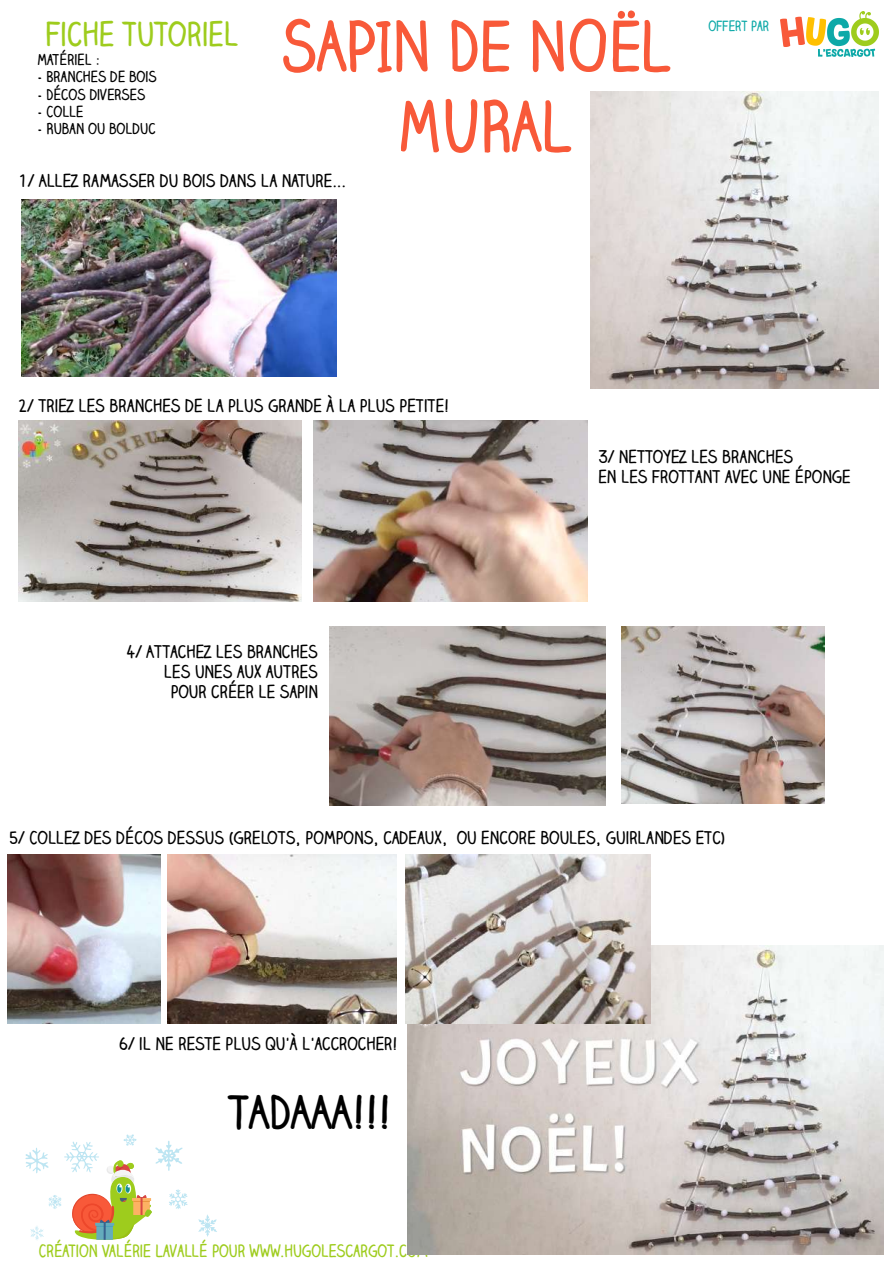
<style>
.page{position:relative;width:893px;height:1263px;background:#fff}
.page>*{position:absolute;margin:0;border:0;box-sizing:border-box;transform-origin:0 0}
.t1{font:700 66.9px/80.2px "Claire Hand";color:#f85939;text-align:center;scale:.93 1}
.t2{font:700 44.7px "Claire Hand";color:#000}
.t3{font:700 31.8px "Claire Hand";color:#9ecc1d;scale:.93 1}
.t4{font:700 16.95px/20.2px "Claire Hand";color:#000}
.t5{font:700 16.35px "Claire Hand";color:#9ecc1d;scale:.93 1}
.t6{font:700 14.4px "Claire Hand";color:#000}
.t7{font:700 13.5px "Claire Hand";color:#0da9a8;scale:.93 1}
</style>
<div class="page">
<svg style="left:198px;top:1214px;width:19px;height:23px"></svg>
<svg style="left:25px;top:1134px;width:163px;height:106px"></svg>
<img style="left:780px;top:12px;width:98px;height:45px">
<img style="left:407px;top:945px;width:477px;height:309px">
<img style="left:405px;top:854px;width:246px;height:170px">
<img style="left:8px;top:854px;width:153px;height:170px">
<img style="left:168px;top:854px;width:229px;height:170px">
<img style="left:621px;top:626px;width:203px;height:178px">
<img style="left:329px;top:626px;width:276px;height:179px">
<img style="left:313px;top:421px;width:274px;height:181px">
<img style="left:19px;top:421px;width:283px;height:181px">
<img style="left:22px;top:200px;width:315px;height:176px">
<img style="left:590px;top:91px;width:288px;height:297px">
<h3 class="t3" style="left:45px;top:12px;width:210px">FICHE TUTORIEL</h3>
<p class="t6" style="left:37px;top:50px;width:65px">MATÉRIEL :</p>
<p class="t6" style="left:37px;top:67px;width:121px">- BRANCHES DE BOIS</p>
<p class="t6" style="left:37px;top:84px;width:110px">- DÉCOS DIVERSES</p>
<p class="t6" style="left:37px;top:101px;width:48px">- COLLE</p>
<p class="t6" style="left:37px;top:119px;width:120px">- RUBAN OU BOLDUC</p>
<h1 class="t1" style="left:280px;top:4px;width:423px">SAPIN DE NOËL<br>MURAL</h1>
<p class="t4" style="left:18px;top:170px;width:330px">1/ ALLEZ RAMASSER DU BOIS DANS LA NATURE...</p>
<p class="t7" style="left:708px;top:17px;width:67px">OFFERT PAR</p>
<p class="t4" style="left:19px;top:395px;width:432px">2/ TRIEZ LES BRANCHES DE LA PLUS GRANDE À LA PLUS PETITE!</p>
<p class="t4" style="left:127px;top:641px;width:193px;text-align:right">4/ ATTACHEZ LES BRANCHES<br>LES UNES AUX AUTRES<br>POUR CRÉER LE SAPIN</p>
<p class="t4" style="left:598px;top:446px;width:254px">3/ NETTOYEZ LES BRANCHES<br>EN LES FROTTANT AVEC UNE ÉPONGE</p>
<p class="t4" style="left:9px;top:827px;width:717px">5/ COLLEZ DES DÉCOS DESSUS (GRELOTS, POMPONS, CADEAUX, OU ENCORE BOULES, GUIRLANDES ETC)</p>
<p class="t4" style="left:119px;top:1033px;width:280px">6/ IL NE RESTE PLUS QU'À L'ACCROCHER!</p>
<h2 class="t2" style="left:227px;top:1081px;width:165px">TADAAA!!!</h2>
<p class="t5" style="left:39px;top:1240px;width:420px">CRÉATION VALÉRIE LAVALLÉ POUR WWW.HUGOLESCARGOT.COM</p>
</div>
